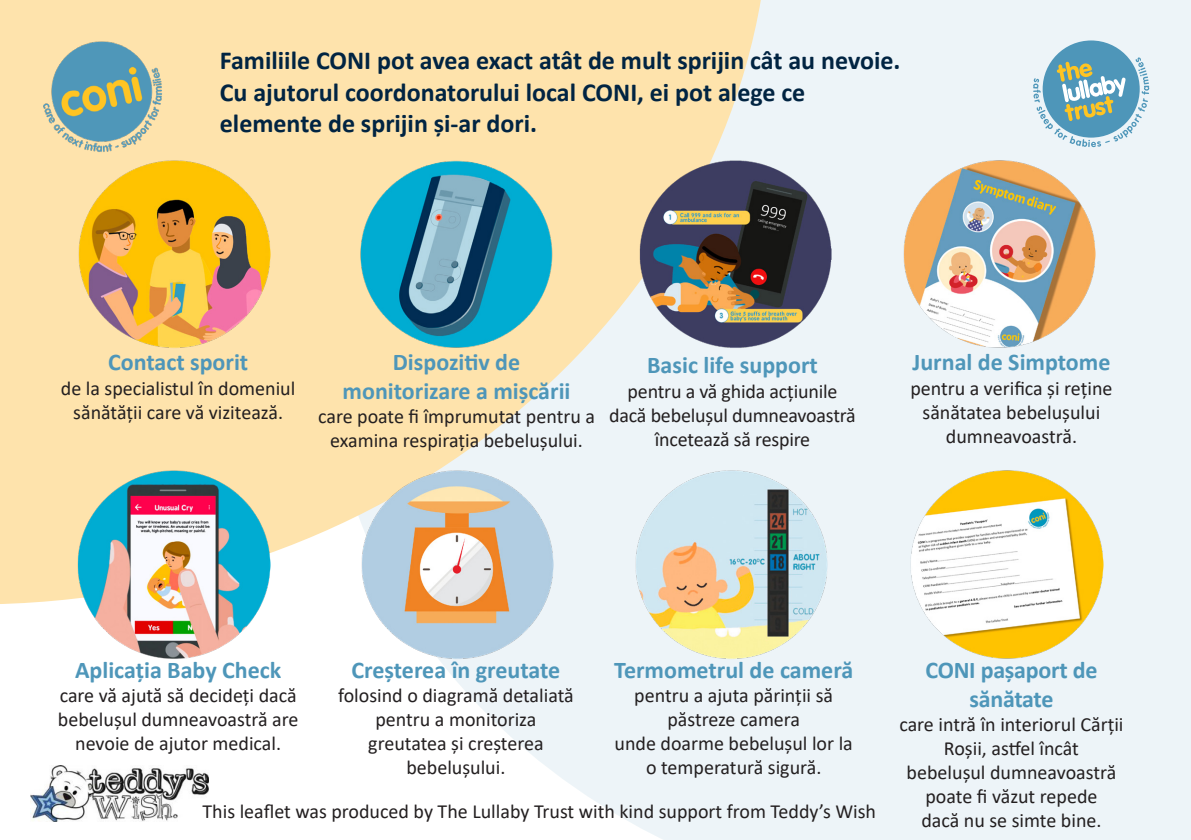
<style>
.page{position:relative;width:1191px;height:840px;background:#fff}
.page>*{position:absolute;margin:0;border:0;box-sizing:border-box;transform-origin:0 0}
.t1{font:700 26px "Calibri";color:#012442}
.t2{font:700 24px "Calibri";color:#4e96b9}
.t3{font:700 24px "Calibri";letter-spacing:-.02em;color:#4e96b9}
.t4{font:20px "Calibri";color:#231f20}
</style>
<div class="page">
<div style="left:440px;top:0;width:751px;height:839px;background:#edf4f8"></div>
<svg style="left:0;top:0;width:770px;height:604px;background:#fbe6ba"></svg>
<div style="left:1042px;top:40px;width:97px;height:97px;background:#4e96b9;border-radius:50%"></div>
<svg style="left:1033px;top:57px;width:116px;height:90px"></svg>
<img style="left:31px;top:765px;width:178px;height:56px">
<img style="left:78px;top:156px;width:193px;height:193px">
<img style="left:347px;top:156px;width:221px;height:193px">
<img style="left:638px;top:156px;width:193px;height:193px">
<img style="left:902px;top:156px;width:193px;height:193px">
<img style="left:77px;top:466px;width:193px;height:193px">
<img style="left:360px;top:466px;width:194px;height:194px">
<img style="left:634px;top:466px;width:194px;height:194px">
<img style="left:910px;top:466px;width:193px;height:194px">
<img style="left:34px;top:26px;width:153px;height:156px">
<p class="t1" style="left:220px;top:42px;width:682px">Familiile CONI pot avea exact atât de mult sprijin cât au nevoie.</p>
<p class="t1" style="left:220px;top:73px;width:587px">Cu ajutorul coordonatorului local CONI, ei pot alege ce</p>
<p class="t1" style="left:220px;top:105px;width:319px">elemente de sprijin și-ar dori.</p>
<p class="t2" style="left:108px;top:345px;width:142px">Contact sporit</p>
<p class="t4" style="left:61px;top:374px;width:236px">de la specialistul în domeniul</p>
<p class="t4" style="left:73px;top:398px;width:211px">sănătății care vă vizitează.</p>
<p class="t2" style="left:393px;top:345px;width:129px">Dispozitiv de</p>
<p class="t2" style="left:342px;top:374px;width:229px">monitorizare a mișcării</p>
<p class="t4" style="left:318px;top:402px;width:278px">care poate fi împrumutat pentru a</p>
<p class="t4" style="left:330px;top:426px;width:254px">examina respirația bebelușului.</p>
<p class="t2" style="left:647px;top:348px;width:172px">Basic life support</p>
<p class="t4" style="left:627px;top:377px;width:211px">pentru a vă ghida acțiunile</p>
<p class="t4" style="left:609px;top:401px;width:248px">dacă bebelușul dumneavoastră</p>
<p class="t4" style="left:655px;top:425px;width:157px">încetează să respire</p>
<p class="t2" style="left:912px;top:345px;width:199px">Jurnal de Simptome</p>
<p class="t4" style="left:910px;top:374px;width:204px">pentru a verifica și reține</p>
<p class="t4" style="left:922px;top:398px;width:179px">sănătatea bebelușului</p>
<p class="t4" style="left:946px;top:422px;width:133px">dumneavoastră.</p>
<p class="t2" style="left:75px;top:653px;width:208px">Aplicația Baby Check</p>
<p class="t4" style="left:60px;top:681px;width:238px">care vă ajută să decideți dacă</p>
<p class="t4" style="left:58px;top:705px;width:242px">bebelușul dumneavoastră are</p>
<p class="t4" style="left:75px;top:729px;width:207px">nevoie de ajutor medical.</p>
<p class="t2" style="left:351px;top:653px;width:210px">Creșterea în greutate</p>
<p class="t4" style="left:338px;top:681px;width:237px">folosind o diagramă detaliată</p>
<p class="t4" style="left:375px;top:705px;width:162px">pentru a monitoriza</p>
<p class="t4" style="left:368px;top:729px;width:177px">greutatea și creșterea</p>
<p class="t4" style="left:406px;top:753px;width:101px">bebelușului.</p>
<p class="t2" style="left:614px;top:653px;width:240px">Termometrul de cameră</p>
<p class="t4" style="left:634px;top:681px;width:200px">pentru a ajuta părinții să</p>
<p class="t4" style="left:667px;top:705px;width:134px">păstreze camera</p>
<p class="t4" style="left:614px;top:729px;width:240px">unde doarme bebelușul lor la</p>
<p class="t4" style="left:646px;top:753px;width:177px">o temperatură sigură.</p>
<p class="t4" style="left:202px;top:797px;width:675px">This leaflet was produced by The Lullaby Trust with kind support from Teddy’s Wish</p>
<p class="t2" style="left:925px;top:653px;width:174px">CONI pașaport de</p>
<p class="t3" style="left:969px;top:681px;width:86px">sănătate</p>
<p class="t4" style="left:899px;top:710px;width:226px">care intră în interiorul Cărții</p>
<p class="t4" style="left:944px;top:734px;width:136px">Roșii, astfel încât</p>
<p class="t4" style="left:906px;top:758px;width:211px">bebelușul dumneavoastră</p>
<p class="t4" style="left:925px;top:782px;width:173px">poate fi văzut repede</p>
<p class="t4" style="left:921px;top:806px;width:182px">dacă nu se simte bine.</p>
</div>
